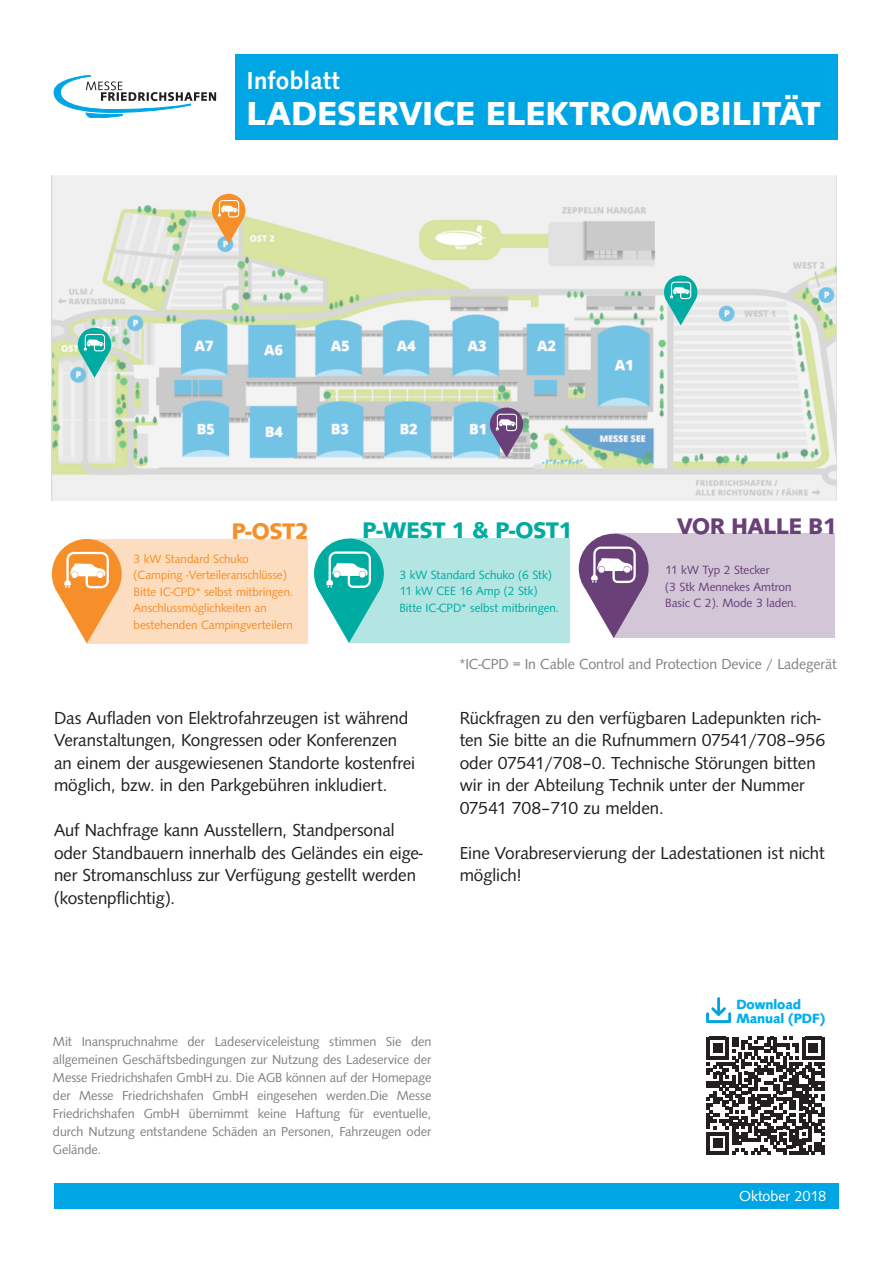
<style>
.page{position:relative;width:893px;height:1263px;background:#fff}
.page>*{position:absolute;margin:0;border:0;box-sizing:border-box;transform-origin:0 0}
.t1{font:700 34.5px "Syntax D";letter-spacing:.02em;color:#fff}
.t2{font:500 25.5px "Syntax D";letter-spacing:.02em;color:#fff}
.t3{font:700 23.4px "Syntax D";color:#00aca2}
.t4{font:700 23.4px "Syntax D";color:#6a4079}
.t5{font:700 23.4px "Syntax D";color:#f68f2a}
.t6{font:18px/22.5px "Syntax D";color:#231f20}
.t7{font:15px "Syntax D";color:#808285}
.t8{font:15px "Syntax D";color:#fff}
.t9{font:700 13.95px/14px "Syntax D";color:#00aeef}
.t10{font:13.5px/18px "Syntax D";color:#808285;text-align:justify}
.t11{font:12.45px/16.5px "Syntax D";color:#f68f2a}
.t12{font:12.45px/16.5px "Syntax D";color:#00aca2}
.t13{font:12.45px/16.5px "Syntax D";color:#6a4079}
</style>
<div class="page">
<div style="left:235px;top:54px;width:603px;height:85px;background:#00a6e4"></div>
<svg style="left:54px;top:75px;width:162px;height:43px"></svg>
<img style="left:52px;top:175px;width:785px;height:326px">
<svg style="left:212px;top:194px;width:33px;height:50px;background:#edb87f"></svg>
<svg style="left:78px;top:328px;width:33px;height:50px;background:#65c6c1"></svg>
<svg style="left:664px;top:275px;width:33px;height:50px"></svg>
<svg style="left:490px;top:407px;width:33px;height:50px;background:#8c81a5"></svg>
<svg style="left:707px;top:1037px;width:117px;height:117px"></svg>
<div style="left:614px;top:534px;width:220px;height:104px;background:#d2c6d7"></div>
<svg style="left:579px;top:534px;width:70px;height:104px"></svg>
<div style="left:349px;top:539px;width:221px;height:104px;background:#b3e6e3"></div>
<div style="left:87px;top:539px;width:220px;height:104px;background:#fcddbf"></div>
<svg style="left:52px;top:539px;width:70px;height:104px"></svg>
<svg style="left:314px;top:539px;width:70px;height:104px"></svg>
<svg style="left:706px;top:997px;width:25px;height:26px"></svg>
<div style="left:54px;top:1183px;width:785px;height:26px;background:#00a6e4"></div>
<h2 class="t2" style="left:247px;top:66px;width:94px">Infoblatt</h2>
<h1 class="t1" style="left:247px;top:94px;width:575px">LADESERVICE ELEKTROMOBILITÄT</h1>
<p class="t5" style="left:232px;top:518px;width:79px">P-OST2</p>
<p class="t3" style="left:363px;top:517px;width:212px">P-WEST 1 &amp; P-OST1</p>
<p class="t4" style="left:677px;top:512px;width:161px">VOR HALLE B1</p>
<p class="t11" style="left:134px;top:550px;width:161px">3 kW Standard Schuko (Camping -Verteileranschlüsse)<br>Bitte IC-CPD* selbst mitbringen.<br>Anschlussmöglichkeiten an bestehenden Campingverteilern</p>
<p class="t12" style="left:399px;top:567px;width:161px">3 kW Standard Schuko (6 Stk)<br>11 kW CEE 16 Amp (2 Stk)<br>Bitte IC-CPD* selbst mitbringen.</p>
<p class="t13" style="left:665px;top:562px;width:133px">11 kW Typ 2 Stecker<br>(3 Stk Mennekes Amtron<br>Basic C 2). Mode 3 laden.</p>
<p class="t7" style="left:459px;top:655px;width:379px">*IC-CPD = In Cable Control and Protection Device / Ladegerät</p>
<p class="t6" style="left:54px;top:707px;width:363px">Das Aufladen von Elektrofahrzeugen ist während Veranstaltungen, Kongressen oder Konferenzen an einem der ausgewiesenen Standorte kostenfrei möglich, bzw. in den Parkgebühren inkludiert.</p>
<p class="t6" style="left:54px;top:819px;width:370px">Auf Nachfrage kann Ausstellern, Standpersonal oder Standbauern innerhalb des Geländes ein eige&shy;ner Stromanschluss zur Verfügung gestellt werden (kostenpflichtig).</p>
<p class="t6" style="left:460px;top:707px;width:367px">Rückfragen zu den verfügbaren Ladepunkten rich&shy;ten Sie bitte an die Rufnummern 07541/708–956 oder 07541/708–0. Technische Störungen bitten wir in der Abteilung Technik unter der Nummer 07541 708–710 zu melden.</p>
<p class="t6" style="left:460px;top:842px;width:366px">Eine Vorabreservierung der Ladestationen ist nicht möglich!</p>
<p class="t10" style="left:53px;top:1033px;width:380px">Mit Inanspruchnahme der Ladeserviceleistung stimmen Sie den allgemeinen Geschäftsbedingungen zur Nutzung des Ladeservice der Messe Friedrichshafen GmbH zu. Die AGB können auf der Homepage der Messe Friedrichshafen GmbH eingesehen werden.Die Messe Friedrichshafen GmbH übernimmt keine Haftung für eventuelle, durch Nutzung entstandene Schäden an Personen, Fahrzeugen oder Gelände.</p>
<p class="t9" style="left:736px;top:998px;width:90px">Download<br>Manual (PDF)</p>
<p class="t8" style="left:739px;top:1188px;width:88px">Oktober 2018</p>
</div>
